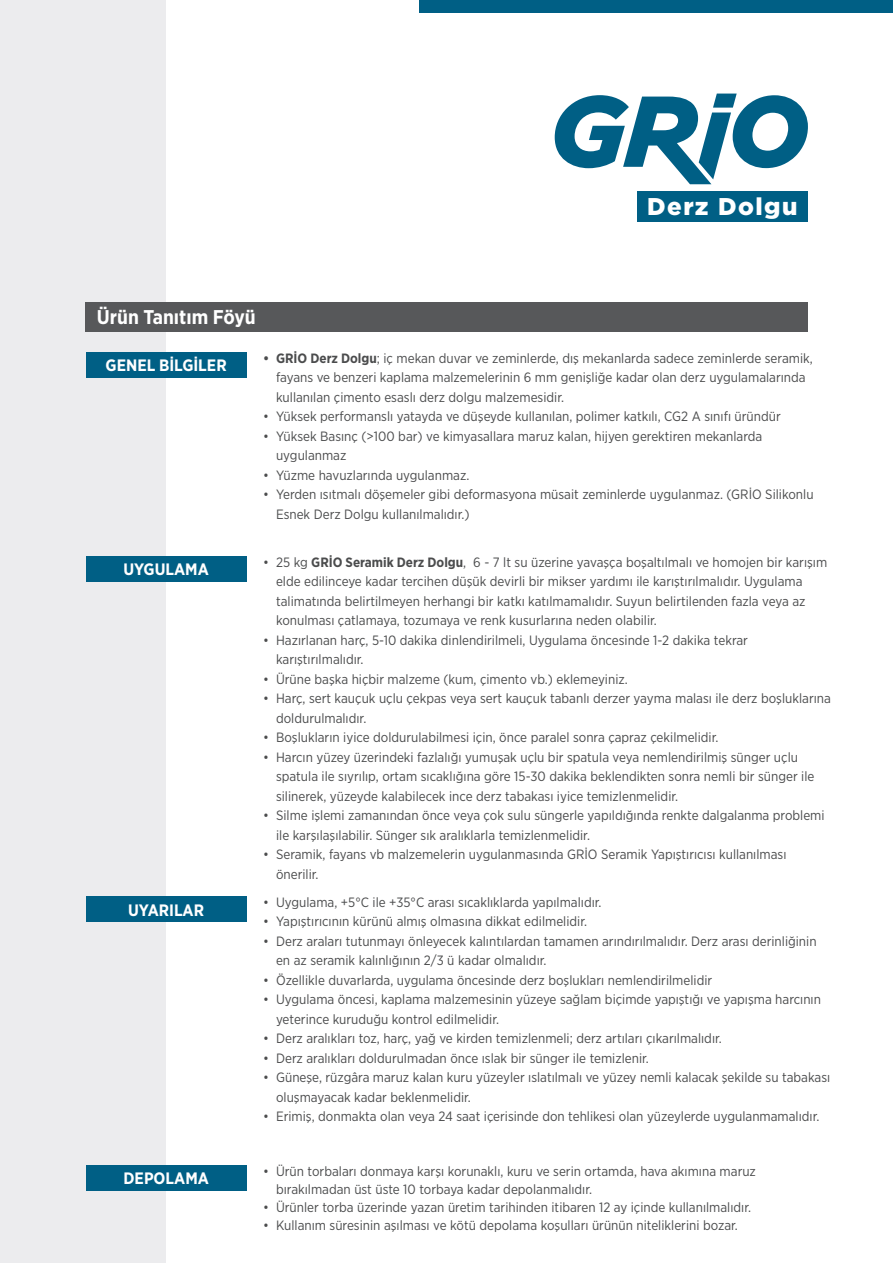
<style>
.page{position:relative;width:893px;height:1263px;background:#fff}
.page>*{position:absolute;margin:0;border:0;box-sizing:border-box;transform-origin:0 0}
.t1{font:900 24.15px "Gotham";letter-spacing:.06em;color:#fff}
.t2{font:700 19.8px "Gotham Narrow";color:#fff}
.t3{font:700 16.5px "Gotham Narrow";color:#fff}
.t4{font:13.5px/19.5px "Gotham Narrow";color:#4b4c4d}
.s1{font-weight:700}
</style>
<div class="page">
<div style="left:0;top:0;width:166px;height:1263px;background:#ececee"></div>
<div style="left:419px;top:0;width:474px;height:13px;background:#005f85"></div>
<div style="left:86px;top:897px;width:160px;height:25px;background:#005f85"></div>
<div style="left:86px;top:556px;width:160px;height:25px;background:#005f85"></div>
<div style="left:86px;top:352px;width:160px;height:25px;background:#005f85"></div>
<div style="left:86px;top:302px;width:722px;height:30px;background:#57585a"></div>
<div style="left:637px;top:191px;width:170px;height:30px;background:#005f85"></div>
<svg style="left:555px;top:94px;width:253px;height:90px"></svg>
<div style="left:86px;top:1165px;width:160px;height:25px;background:#005f85"></div>
<h1 class="t1" style="left:647px;top:190px;width:152px">Derz Dolgu</h1>
<h2 class="t2" style="left:97px;top:304px;width:160px">Ürün Tanıtım Föyü</h2>
<p class="t3" style="left:106px;top:355px;width:123px">GENEL BİLGİLER</p>
<p class="t4" style="left:276px;top:348px;width:538px;text-indent:-13px"><span class="s1">• GRİO Derz Dolgu</span>; iç mekan duvar ve zeminlerde, dış mekanlarda sadece zeminlerde seramik, fayans ve benzeri kaplama malzemelerinin 6 mm genişliğe kadar olan derz uygulamalarında kullanılan çimento esaslı derz dolgu malzemesidir.</p>
<p class="t4" style="left:263px;top:406px;width:519px">• Yüksek performanslı yatayda ve düşeyde kullanılan, polimer katkılı, CG2 A sınıfı üründür</p>
<p class="t4" style="left:276px;top:426px;width:488px;text-indent:-13px">• Yüksek Basınç (&gt;100 bar) ve kimyasallara maruz kalan, hijyen gerektiren mekanlarda uygulanmaz</p>
<p class="t4" style="left:263px;top:465px;width:208px">• Yüzme havuzlarında uygulanmaz.</p>
<p class="t4" style="left:276px;top:484px;width:539px;text-indent:-13px">• Yerden ısıtmalı döşemeler gibi deformasyona müsait zeminlerde uygulanmaz. (GRİO Silikonlu<br>Esnek Derz Dolgu kullanılmalıdır.)</p>
<p class="t3" style="left:123px;top:559px;width:87px">UYGULAMA</p>
<p class="t3" style="left:128px;top:899px;width:77px">UYARILAR</p>
<p class="t4" style="left:276px;top:552px;width:553px;text-indent:-13px">• 25 kg <span class="s1">GRİO Seramik Derz Dolgu</span>, 6 - 7 lt su üzerine yavaşça boşaltılmalı ve homojen bir karışım elde edilinceye kadar tercihen düşük devirli bir mikser yardımı ile karıştırılmalıdır. Uygulama talimatında belirtilmeyen herhangi bir katkı katılmamalıdır. Suyun belirtilenden fazla veya az konulması çatlamaya, tozumaya ve renk kusurlarına neden olabilir.</p>
<p class="t4" style="left:276px;top:630px;width:473px;text-indent:-13px">• Hazırlanan harç, 5-10 dakika dinlendirilmeli, Uygulama öncesinde 1-2 dakika tekrar karıştırılmalıdır.</p>
<p class="t4" style="left:263px;top:669px;width:366px">• Ürüne başka hiçbir malzeme (kum, çimento vb.) eklemeyiniz.</p>
<p class="t4" style="left:276px;top:688px;width:556px;text-indent:-13px">• Harç, sert kauçuk uçlu çekpas veya sert kauçuk tabanlı derzer yayma malası ile derz boşluklarına doldurulmalıdır.</p>
<p class="t4" style="left:263px;top:727px;width:457px">• Boşlukların iyice doldurulabilmesi için, önce paralel sonra çapraz çekilmelidir.</p>
<p class="t4" style="left:276px;top:747px;width:540px;text-indent:-13px">• Harcın yüzey üzerindeki fazlalığı yumuşak uçlu bir spatula veya nemlendirilmiş sünger uçlu spatula ile sıyrılıp, ortam sıcaklığına göre 15-30 dakika beklendikten sonra nemli bir sünger ile silinerek, yüzeyde kalabilecek ince derz tabakası iyice temizlenmelidir.</p>
<p class="t4" style="left:276px;top:805px;width:550px;text-indent:-13px">• Silme işlemi zamanından önce veya çok sulu süngerle yapıldığında renkte dalgalanma problemi ile karşılaşılabilir. Sünger sık aralıklarla temizlenmelidir.</p>
<p class="t4" style="left:276px;top:844px;width:512px;text-indent:-13px">• Seramik, fayans vb malzemelerin uygulanmasında GRİO Seramik Yapıştırıcısı kullanılması önerilir.</p>
<p class="t4" style="left:263px;top:892px;width:340px">• Uygulama, +5°C ile +35°C arası sıcaklıklarda yapılmalıdır.</p>
<p class="t4" style="left:263px;top:912px;width:325px">• Yapıştırıcının kürünü almış olmasına dikkat edilmelidir.</p>
<p class="t4" style="left:276px;top:931px;width:542px;text-indent:-13px">• Derz araları tutunmayı önleyecek kalıntılardan tamamen arındırılmalıdır. Derz arası derinliğinin en az seramik kalınlığının 2/3 ü kadar olmalıdır.</p>
<p class="t4" style="left:263px;top:970px;width:450px">• Özellikle duvarlarda, uygulama öncesinde derz boşlukları nemlendirilmelidir</p>
<p class="t4" style="left:276px;top:990px;width:546px;text-indent:-13px">• Uygulama öncesi, kaplama malzemesinin yüzeye sağlam biçimde yapıştığı ve yapışma harcının yeterince kuruduğu kontrol edilmelidir.</p>
<p class="t4" style="left:263px;top:1029px;width:460px">• Derz aralıkları toz, harç, yağ ve kirden temizlenmeli; derz artıları çıkarılmalıdır.</p>
<p class="t4" style="left:263px;top:1048px;width:387px">• Derz aralıkları doldurulmadan önce ıslak bir sünger ile temizlenir.</p>
<p class="t4" style="left:276px;top:1068px;width:556px;text-indent:-13px">• Güneşe, rüzgâra maruz kalan kuru yüzeyler ıslatılmalı ve yüzey nemli kalacak şekilde su tabakası oluşmayacak kadar beklenmelidir.</p>
<p class="t4" style="left:263px;top:1107px;width:558px">• Erimiş, donmakta olan veya 24 saat içerisinde don tehlikesi olan yüzeylerde uygulanmamalıdır.</p>
<p class="t3" style="left:123px;top:1168px;width:87px">DEPOLAMA</p>
<p class="t4" style="left:276px;top:1161px;width:481px;line-height:18px;text-indent:-13px">• Ürün torbaları donmaya karşı korunaklı, kuru ve serin ortamda, hava akımına maruz bırakılmadan üst üste 10 torbaya kadar depolanmalıdır.</p>
<p class="t4" style="left:263px;top:1197px;width:489px">• Ürünler torba üzerinde yazan üretim tarihinden itibaren 12 ay içinde kullanılmalıdır.</p>
<p class="t4" style="left:263px;top:1215px;width:476px">• Kullanım süresinin aşılması ve kötü depolama koşulları ürünün niteliklerini bozar.</p>
</div>
